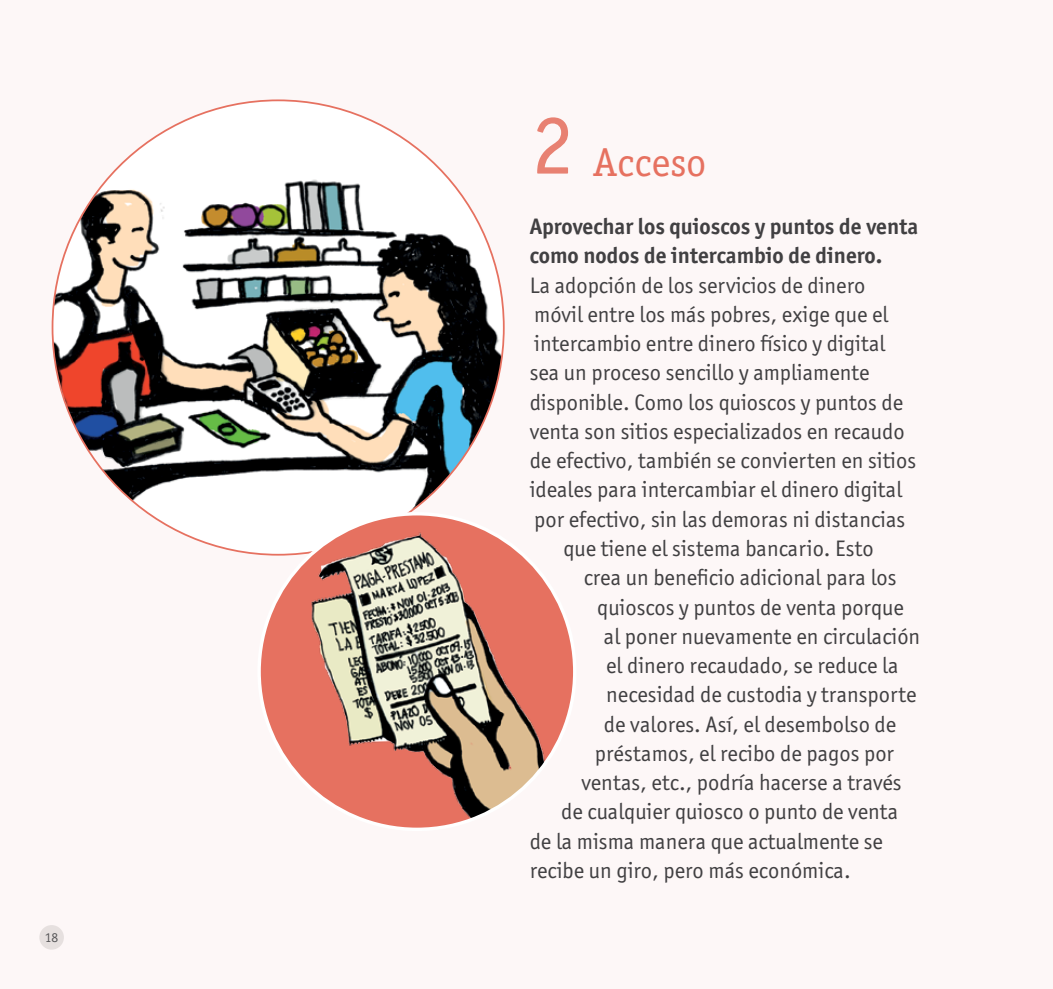
<style>
.page{position:relative;width:1053px;height:989px;background:#fff}
.page>*{position:absolute;margin:0;border:0;box-sizing:border-box;transform-origin:0 0}
.t1{font:40.5px "Officina Ser ITC Std";color:#e67160}
.t2{font:22.5px "Officina Sans ITC Std";color:#414042}
.t3{font:700 22.5px/29.2px "Officina Sans ITC Std";color:#414042}
.t4{font:13.5px "Officina Serif";color:#58595b}
.s1{font-family:"Officina Sans ITC Std";font-size:85.5px;color:#e88172}
</style>
<div class="page">
<div style="left:0;top:0;width:1052px;height:989px;background:#fdf7f7"></div>
<img style="left:52px;top:102px;width:451px;height:452px">
<img style="left:259px;top:514px;width:315px;height:315px;border-radius:158px">
<p class="t4" style="left:45px;top:929px;width:15px">18</p>
<h1 class="t1" style="left:531px;top:138px;width:177px"><span class="s1">2</span> Acceso</h1>
<p class="t3" style="left:529px;top:212px;width:390px">Aprovechar los quioscos y puntos de venta como nodos de intercambio de dinero.</p>
<p class="t2" style="left:529px;top:272px;width:337px">La adopción de los servicios de dinero</p>
<p class="t2" style="left:534px;top:301px;width:355px">móvil entre los más pobres, exige que el</p>
<p class="t2" style="left:534px;top:330px;width:353px">intercambio entre dinero físico y digital</p>
<p class="t2" style="left:529px;top:360px;width:341px">sea un proceso sencillo y ampliamente</p>
<p class="t2" style="left:529px;top:389px;width:375px">disponible. Como los quioscos y puntos de</p>
<p class="t2" style="left:529px;top:418px;width:376px">venta son sitios especializados en recaudo</p>
<p class="t2" style="left:529px;top:447px;width:388px">de efectivo, también se convierten en sitios</p>
<p class="t2" style="left:529px;top:477px;width:374px">ideales para intercambiar el dinero digital</p>
<p class="t2" style="left:534px;top:506px;width:372px">por efectivo, sin las demoras ni distancias</p>
<p class="t2" style="left:563px;top:535px;width:312px">que tiene el sistema bancario. Esto</p>
<p class="t2" style="left:583px;top:564px;width:314px">crea un beneficio adicional para los</p>
<p class="t2" style="left:597px;top:594px;width:308px">quioscos y puntos de venta porque</p>
<p class="t2" style="left:604px;top:623px;width:318px">al poner nuevamente en circulación</p>
<p class="t2" style="left:606px;top:652px;width:294px">el dinero recaudado, se reduce la</p>
<p class="t2" style="left:606px;top:681px;width:312px">necesidad de custodia y transporte</p>
<p class="t2" style="left:604px;top:711px;width:294px">de valores. Así, el desembolso de</p>
<p class="t2" style="left:595px;top:740px;width:300px">préstamos, el recibo de pagos por</p>
<p class="t2" style="left:581px;top:769px;width:321px">ventas, etc., podría hacerse a través</p>
<p class="t2" style="left:561px;top:798px;width:339px">de cualquier quiosco o punto de venta</p>
<p class="t2" style="left:529px;top:828px;width:355px">de la misma manera que actualmente se</p>
<p class="t2" style="left:529px;top:857px;width:322px">recibe un giro, pero más económica.</p>
</div>
